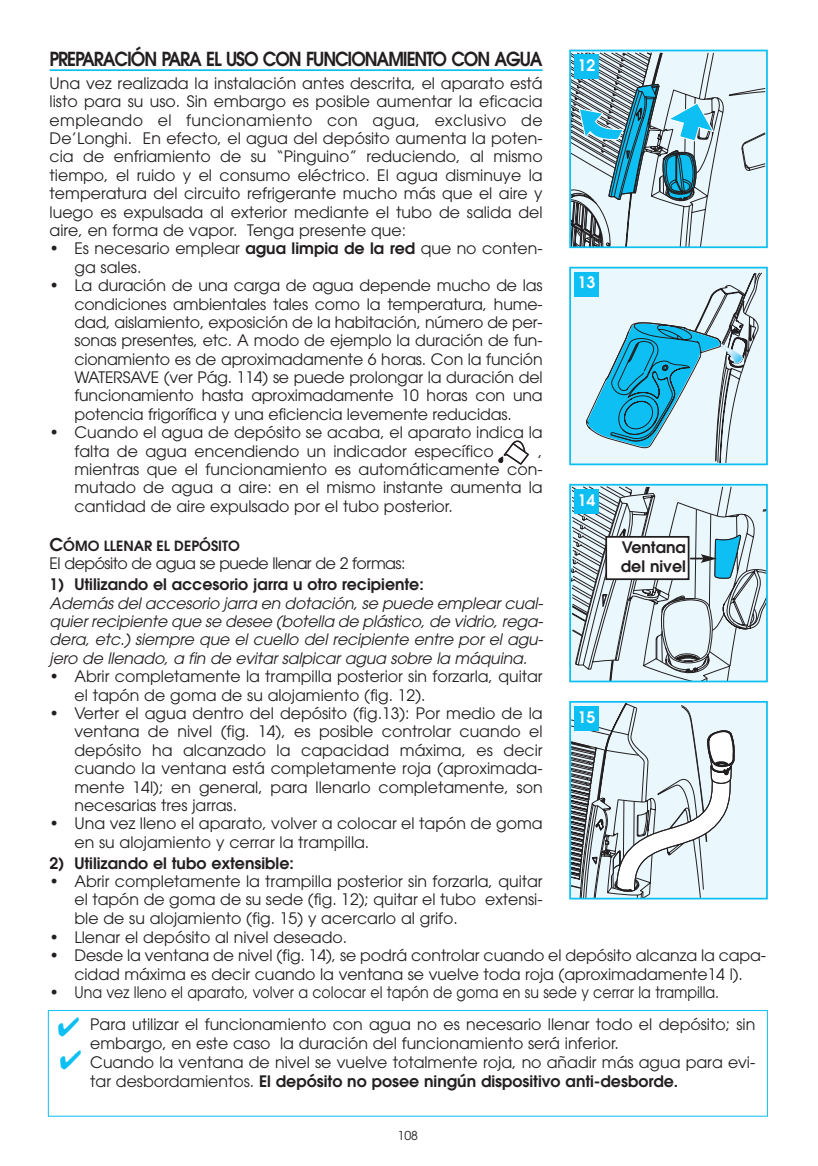
<style>
.page{position:relative;width:818px;height:1166px;background:#fff}
.page>*{position:absolute;margin:0;border:0;box-sizing:border-box;transform-origin:0 0}
.t1{font:600 19.25px "Avant Garde";letter-spacing:-.06em;color:#231f20;scale:.9 1}
.t2{font:15.75px/18.4px "Avant Garde";color:#231f20}
.t3{font:italic 15.75px/18.4px "Avant Garde";letter-spacing:-.01em;color:#231f20;text-align:justify}
.t4{font:600 15.75px/18.9px "Avant Garde";color:#231f20}
.t5{font:15.75px "Avant Garde";letter-spacing:-.035em;color:#231f20}
.t6{font:600 15.75px "Avant Garde";color:#fff}
.t7{font:600 14px "Avant Garde";color:#231f20}
.t8{font:12.25px "Avant Garde";color:#231f20}
.s1{font-weight:600}
.s2{font-size:17.5px}
</style>
<div class="page">
<hr style="left:50px;top:69px;width:492px;height:2px;background:#0dbff2">
<svg style="left:572px;top:53px;width:192px;height:192px;background:#b1cdd6"></svg>
<div style="left:569px;top:50px;width:198px;height:198px;border:2px solid #0dbff2"></div>
<div style="left:569px;top:267px;width:198px;height:198px;border:2px solid #0dbff2"></div>
<div style="left:570px;top:702px;width:196px;height:196px;background:#eaf7fd"></div>
<svg style="left:572px;top:704px;width:162px;height:192px"></svg>
<div style="left:569px;top:701px;width:198px;height:198px;border:2px solid #0dbff2"></div>
<div style="left:574px;top:55px;width:24px;height:24px;background:#0dbff2"></div>
<div style="left:574px;top:706px;width:24px;height:24px;background:#0dbff2"></div>
<svg style="left:570px;top:272px;width:196px;height:409px;background:#b4d7e3"></svg>
<div style="left:48px;top:1010px;width:719px;height:106px;border:1px solid #0dbff2"></div>
<svg style="left:498px;top:440px;width:30px;height:24px"></svg>
<p class="t1" style="left:50px;top:51px;width:549px">PREPARACIÓN PARA EL USO CON FUNCIONAMIENTO CON AGUA</p>
<p class="t2" style="left:50px;top:75px;width:494px;text-align:justify">Una vez realizada la instalación antes descrita, el aparato está listo para su uso. Sin embargo es posible aumentar la eficacia empleando el funcionamiento con agua, exclusivo de De’Longhi. En efecto, el agua del depósito aumenta la poten&shy;cia de enfriamiento de su “Pinguino” reduciendo, al mismo tiempo, el ruido y el consumo eléctrico. El agua disminuye la temperatura del circuito refrigerante mucho más que el aire y luego es expulsada al exterior mediante el tubo de salida del aire, en forma de vapor. Tenga presente que:</p>
<p class="t2" style="left:74px;top:241px;width:469px;text-indent:-25px">• Es necesario emplear <span class="s1">agua limpia de la red</span> que no conten&shy;ga sales.</p>
<p class="t2" style="left:74px;top:278px;width:469px;text-align:justify;text-indent:-25px">• La duración de una carga de agua depende mucho de las condiciones ambientales tales como la temperatura, hume&shy;dad, aislamiento, exposición de la habitación, número de per&shy;sonas presentes, etc. A modo de ejemplo la duración de fun&shy;cionamiento es de aproximadamente 6 horas. Con la función WATERSAVE (ver Pág. 114) se puede prolongar la duración del funcionamiento hasta aproximadamente 10 horas con una potencia frigorífica y una eficiencia levemente reducidas.</p>
<p class="t2" style="left:74px;top:425px;width:469px;text-indent:-25px">• Cuando el agua de depósito se acaba, el aparato indica la falta de agua encendiendo un indicador específico</p>
<p class="t2" style="left:74px;top:443px;width:469px;text-align:justify;text-indent:463px">, mientras que el funcionamiento es automáticamente con&shy;mutado de agua a aire: en el mismo instante aumenta la cantidad de aire expulsado por el tubo posterior.</p>
<p class="t7" style="left:50px;top:540px;width:192px"><span class="s2">C</span>ÓMO LLENAR EL DEPÓSITO</p>
<p class="t5" style="left:50px;top:558px;width:357px">El depósito de agua se puede llenar de 2 formas:</p>
<p class="t4" style="left:50px;top:576px;width:375px">1) Utilizando el accesorio jarra u otro recipiente:</p>
<p class="t3" style="left:50px;top:595px;width:495px">Además del accesorio jarra en dotación, se puede emplear cual&shy;quier recipiente que se desee (botella de plástico, de vidrio, rega&shy;dera, etc.) siempre que el cuello del recipiente entre por el agu&shy;jero de llenado, a fin de evitar salpicar agua sobre la máquina.</p>
<p class="t2" style="left:74px;top:668px;width:469px;text-indent:-25px">• Abrir completamente la trampilla posterior sin forzarla, quitar el tapón de goma de su alojamiento (fig. 12).</p>
<p class="t2" style="left:74px;top:705px;width:469px;text-align:justify;text-indent:-25px">• Verter el agua dentro del depósito (fig.13): Por medio de la ventana de nivel (fig. 14), es posible controlar cuando el depósito ha alcanzado la capacidad máxima, es decir cuando la ventana está completamente roja (aproximada&shy;mente 14l); en general, para llenarlo completamente, son necesarias tres jarras.</p>
<p class="t2" style="left:74px;top:815px;width:469px;text-indent:-25px">• Una vez lleno el aparato, volver a colocar el tapón de goma en su alojamiento y cerrar la trampilla.</p>
<p class="t4" style="left:50px;top:854px;width:246px">2) Utilizando el tubo extensible:</p>
<p class="t2" style="left:50px;top:873px;width:494px;text-align:right">• Abrir completamente la trampilla posterior sin forzarla, quitar el tapón de goma de su sede (fig. 12); quitar el tubo extensi-</p>
<p class="t6" style="left:577px;top:60px;width:19px">12</p>
<p class="t6" style="left:577px;top:277px;width:19px">13</p>
<p class="t6" style="left:577px;top:494px;width:19px">14</p>
<p class="t4" style="left:620px;top:539px;width:67px">Ventana del nivel</p>
<p class="t6" style="left:577px;top:711px;width:19px">15</p>
<p class="t2" style="left:74px;top:910px;width:385px">ble de su alojamiento (fig. 15) y acercarlo al grifo.</p>
<p class="t2" style="left:50px;top:929px;width:299px">• Llenar el depósito al nivel deseado.</p>
<p class="t2" style="left:50px;top:947px;width:717px;text-align:center">• Desde la ventana de nivel (fig. 14), se podrá controlar cuando el depósito alcanza la capa&shy;cidad máxima es decir cuando la ventana se vuelve toda roja (aproximadamente14 l).</p>
<p class="t2" style="left:50px;top:984px;width:670px">• Una vez lleno el aparato, volver a colocar el tapón de goma en su sede y cerrar la trampilla.</p>
<p class="t2" style="left:90px;top:1016px;width:666px;line-height:18.9px">Para utilizar el funcionamiento con agua no es necesario llenar todo el depósito; sin embargo, en este caso la duración del funcionamiento será inferior.<br>Cuando la ventana de nivel se vuelve totalmente roja, no añadir más agua para evi&shy;tar desbordamientos. <span class="s1">El depósito no posee ningún dispositivo anti-desborde.</span></p>
<p class="t8" style="left:397px;top:1130px;width:22px">108</p>
</div>
